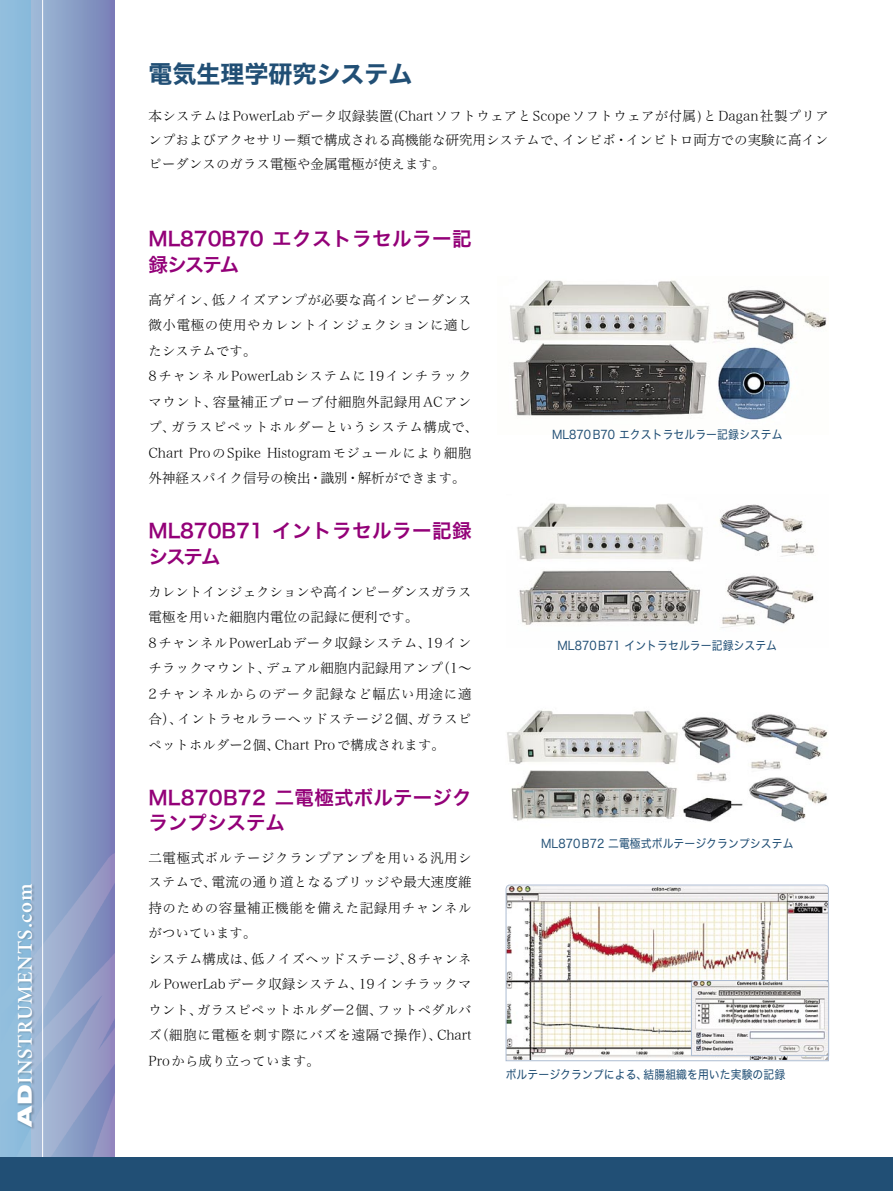
<style>
.page{position:relative;width:893px;height:1191px;background:#fff}
.page>*{position:absolute;margin:0;border:0;box-sizing:border-box;transform-origin:0 0}
.大見出し{font:24px "Hiragino Kaku W7 90 msp RKSJ H";color:#214f75}
.t1{font:600 21px "Minion Pro";letter-spacing:.045em;color:#fff}
.見出し{font:19.5px/25.5px "Hiragino Kaku W6 90 msp RKSJ H";letter-spacing:.01em;color:#930078}
.本文{font:13.5px/25.5px "Hiragino Min W2 90 msp RKSJ H";letter-spacing:.015em;color:#000;text-align:justify}
.本文-2{font:13.5px/24px "Hiragino Min W2 90 msp RKSJ H";letter-spacing:.04em;color:#000}
.本文-3{font:13.5px/25.5px "Hiragino Min W2 90 msp RKSJ H";letter-spacing:.045em;color:#000}
.キャプション{font:12px "Hiragino Kaku W4 90 msp RKSJ H";letter-spacing:.01em;color:#214f75;scale:.9 1}
.s1{font-family:"Univers LT Std X Black Ex";font-weight:400;font-size:19.5px}
</style>
<div class="page">
<div style="left:0;top:0;width:115px;height:1191px;background:#8fbddd"></div>
<svg style="left:32px;top:0;width:83px;height:1157px"></svg>
<hr style="left:42px;top:0;width:1px;height:1191px;background:#fff">
<div style="left:0;top:1157px;width:893px;height:34px;background:#214f75"></div>
<div style="left:16px;top:883px;width:19px;height:247px;background:#000;opacity:.2"></div>
<img style="left:510px;top:280px;width:317px;height:140px">
<img style="left:517px;top:503px;width:298px;height:125px">
<img style="left:507px;top:710px;width:321px;height:112px">
<svg style="left:505px;top:884px;width:324px;height:176px"></svg>
<svg style="left:691px;top:980px;width:138px;height:75px"></svg>
<p class="t1" style="left:13px;top:1127px;width:245px;rotate:-90deg"><span class="s1">AD</span>INSTRUMENTS.com</p>
<p class="大見出し" style="left:149px;top:62px;width:266px">電気生理学研究システム</p>
<p class="本文" style="left:149px;top:104px;width:682px;line-height:24px">本システムはPowerLabデータ収録装置(ChartソフトウェアとScopeソフトウェアが付属)とDagan社製プリアンプおよびアクセサリー類で構成される高機能な研究用システムで、インビボ・インビトロ両方での実験に高インピーダンスのガラス電極や金属電極が使えます。</p>
<p class="見出し" style="left:149px;top:227px;width:325px">ML870B70 エクストラセルラー記録システム</p>
<p class="本文" style="left:149px;top:287px;width:325px">高ゲイン、低ノイズアンプが必要な高インピーダンス微小電極の使用やカレントインジェクションに適したシステムです。</p>
<p class="本文" style="left:149px;top:364px;width:331px;text-align:left">8チャンネルPowerLabシステムに19インチラックマウント、容量補正プローブ付細胞外記録用ACアンプ、ガラスピペットホルダーというシステム構成で、<br>Chart ProのSpike Histogramモジュールにより細胞外神経スパイク信号の検出・識別・解析ができます。</p>
<p class="見出し" style="left:149px;top:519px;width:325px">ML870B71 イントラセルラー記録システム</p>
<p class="本文" style="left:149px;top:579px;width:325px">カレントインジェクションや高インピーダンスガラス電極を用いた細胞内電位の記録に便利です。</p>
<p class="本文" style="left:149px;top:630px;width:325px">8チャンネルPowerLabデータ収録システム、19インチラックマウント、デュアル細胞内記録用アンプ（1～2チャンネルからのデータ記録など幅広い用途に適合）、イントラセルラーヘッドステージ2個、ガラスピペットホルダー2個、Chart Proで構成されます。</p>
<p class="見出し" style="left:149px;top:785px;width:325px">ML870B72 二電極式ボルテージクランプシステム</p>
<p class="本文-2" style="left:149px;top:846px;width:325px">二電極式ボルテージクランプアンプを用いる汎用システムで、電流の通り道となるブリッジや最大速度維</p>
<p class="本文-3" style="left:149px;top:895px;width:325px">持のための容量補正機能を備えた記録用チャンネルがついています。</p>
<p class="本文" style="left:149px;top:946px;width:325px">システム構成は、低ノイズヘッドステージ、8チャンネルPowerLabデータ収録システム、19インチラックマウント、ガラスピペットホルダー2個、フットペダルバズ（細胞に電極を刺す際にバズを遠隔で操作）、Chart Proから成り立っています。</p>
<p class="キャプション" style="left:552px;top:428px;width:258px">ML870B70 エクストラセルラー記録システム</p>
<p class="キャプション" style="left:557px;top:639px;width:245px">ML870B71 イントラセルラー記録システム</p>
<p class="キャプション" style="left:541px;top:837px;width:282px">ML870B72 二電極式ボルテージクランプシステム</p>
<p class="キャプション" style="left:506px;top:1068px;width:312px">ボルテージクランプによる、結腸組織を用いた実験の記録</p>
</div>
